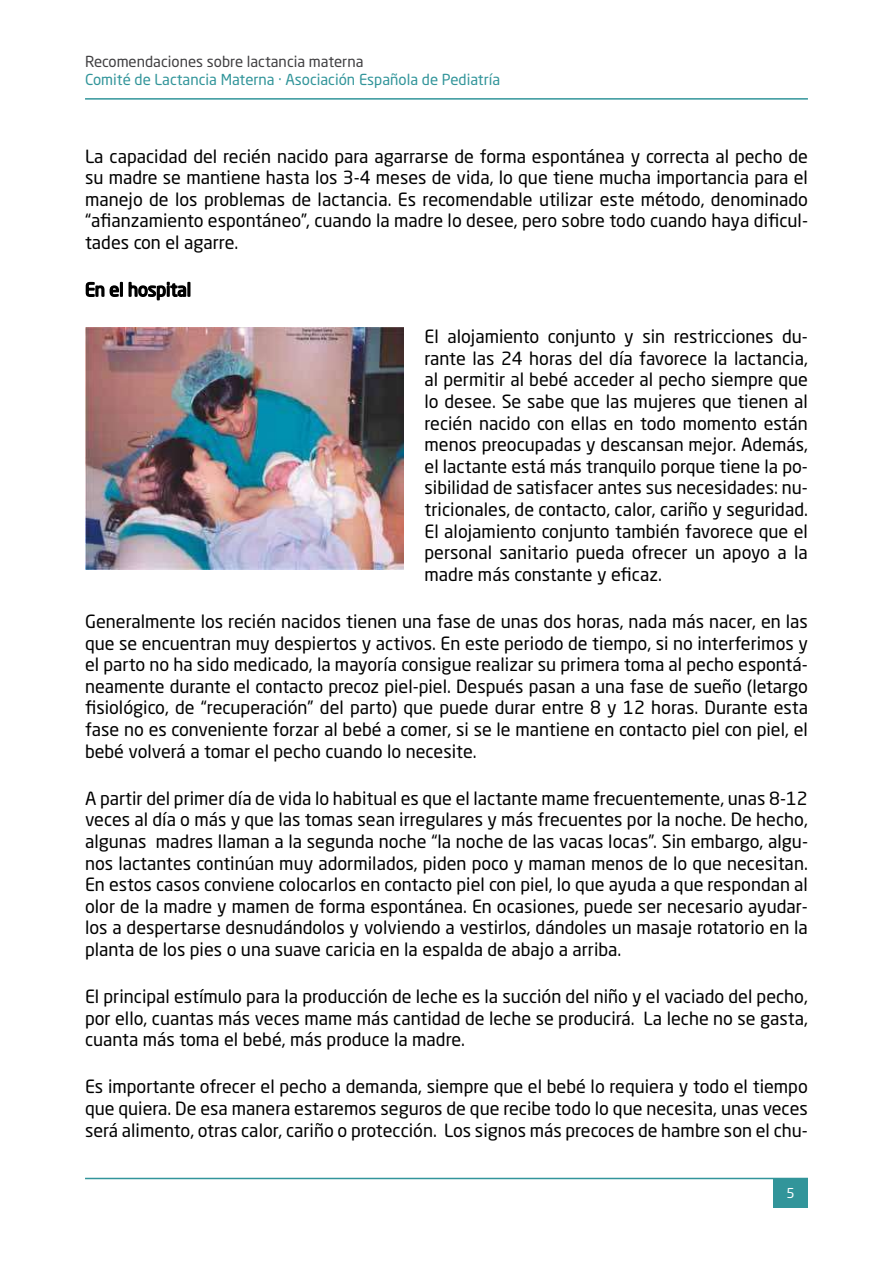
<style>
.page{position:relative;width:893px;height:1263px;background:#fff}
.page>*{position:absolute;margin:0;border:0;box-sizing:border-box;transform-origin:0 0}
.t1{font:18px/21.6px "Neo Sans Std";color:#000;text-align:justify}
.t2{font:15px "Neo Sans Std";color:#32959a}
.t3{font:15px "Neo Sans Std";color:#414042}
.t4{font:13.5px "Neo Sans Std";color:#fff}
</style>
<div class="page">
<hr style="left:85px;top:1178px;width:723px;height:1px;background:#32959a">
<div style="left:773px;top:1178px;width:35px;height:30px;background:#32959a"></div>
<hr style="left:85px;top:98px;width:723px;height:2px;background:#32959a">
<svg style="left:85px;top:281px;width:35px;height:16px"></svg>
<div style="left:120px;top:282px;width:3px;height:15px;border:2px solid #000"></div>
<svg style="left:128px;top:281px;width:59px;height:20px"></svg>
<div style="left:187px;top:282px;width:3px;height:15px;border:2px solid #000"></div>
<img style="left:85px;top:327px;width:318px;height:242px">
<p class="t3" style="left:85px;top:52px;width:280px">Recomendaciones sobre lactancia materna</p>
<p class="t2" style="left:85px;top:70px;width:417px">Comité de Lactancia Materna · Asociación Española de Pediatría</p>
<p class="t1" style="left:85px;top:145px;width:724px">La capacidad del recién nacido para agarrarse de forma espontánea y correcta al pecho de su madre se mantiene hasta los 3-4 meses de vida, lo que tiene mucha importancia para el manejo de los problemas de lactancia. Es recomendable utilizar este método, denominado “afianzamiento espontáneo”, cuando la madre lo desee, pero sobre todo cuando haya dificul&shy;tades con el agarre.</p>
<p class="t1" style="left:425px;top:326px;width:385px">El alojamiento conjunto y sin restricciones du&shy;rante las 24 horas del día favorece la lactancia, al permitir al bebé acceder al pecho siempre que lo desee. Se sabe que las mujeres que tienen al recién nacido con ellas en todo momento están menos preocupadas y descansan mejor. Además, el lactante está más tranquilo porque tiene la po&shy;sibilidad de satisfacer antes sus necesidades: nu&shy;tricionales, de contacto, calor, cariño y seguridad.<br>El alojamiento conjunto también favorece que el personal sanitario pueda ofrecer un apoyo a la madre más constante y eficaz.</p>
<p class="t1" style="left:85px;top:610px;width:724px">Generalmente los recién nacidos tienen una fase de unas dos horas, nada más nacer, en las que se encuentran muy despiertos y activos. En este periodo de tiempo, si no interferimos y el parto no ha sido medicado, la mayoría consigue realizar su primera toma al pecho espontá&shy;neamente durante el contacto precoz piel-piel. Después pasan a una fase de sueño (letargo fisiológico, de “recuperación” del parto) que puede durar entre 8 y 12 horas. Durante esta fase no es conveniente forzar al bebé a comer, si se le mantiene en contacto piel con piel, el bebé volverá a tomar el pecho cuando lo necesite.</p>
<p class="t1" style="left:85px;top:787px;width:724px">A partir del primer día de vida lo habitual es que el lactante mame frecuentemente, unas 8-12 veces al día o más y que las tomas sean irregulares y más frecuentes por la noche. De hecho, algunas madres llaman a la segunda noche “la noche de las vacas locas”. Sin embargo, algu&shy;nos lactantes continúan muy adormilados, piden poco y maman menos de lo que necesitan.<br>En estos casos conviene colocarlos en contacto piel con piel, lo que ayuda a que respondan al olor de la madre y mamen de forma espontánea. En ocasiones, puede ser necesario ayudar&shy;los a despertarse desnudándolos y volviendo a vestirlos, dándoles un masaje rotatorio en la planta de los pies o una suave caricia en la espalda de abajo a arriba.</p>
<p class="t1" style="left:85px;top:985px;width:724px">El principal estímulo para la producción de leche es la succión del niño y el vaciado del pecho, por ello, cuantas más veces mame más cantidad de leche se producirá. La leche no se gasta, cuanta más toma el bebé, más produce la madre.</p>
<p class="t1" style="left:85px;top:1076px;width:724px">Es importante ofrecer el pecho a demanda, siempre que el bebé lo requiera y todo el tiempo que quiera. De esa manera estaremos seguros de que recibe todo lo que necesita, unas veces será alimento, otras calor, cariño o protección. Los signos más precoces de hambre son el chu-</p>
<p class="t4" style="left:786px;top:1184px;width:10px">5</p>
</div>
